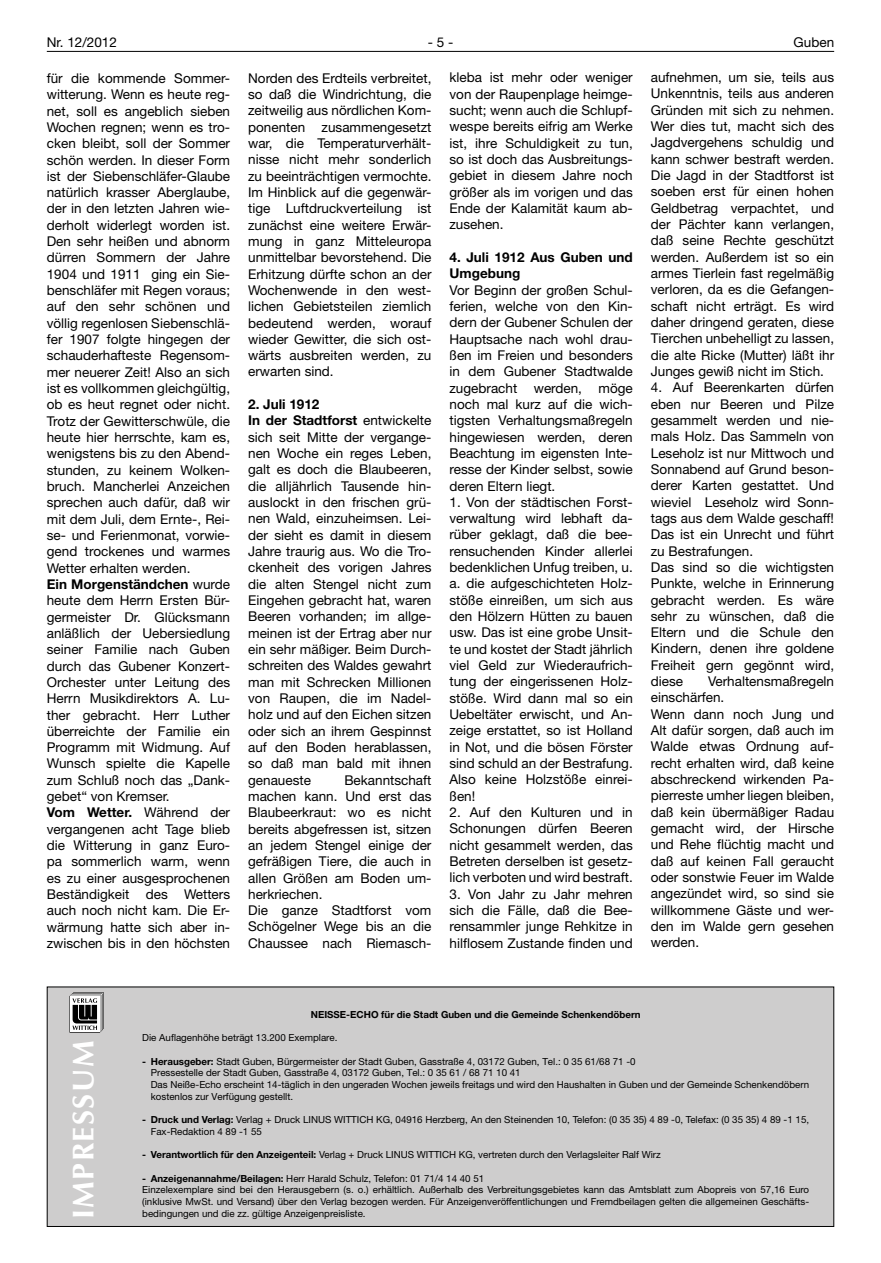
<style>
.page{position:relative;width:881px;height:1263px;background:#fff}
.page>*{position:absolute;margin:0;border:0;box-sizing:border-box;transform-origin:0 0}
.t1{font:700 30px "Optima LT";letter-spacing:.05em;color:#fff}
.t2{font:13.5px/16.4px "Helvetica Neue LT";color:#000;text-align:justify}
.t3{font:700 13.5px/16.4px "Helvetica Neue LT";color:#000}
.t4{font:9.75px/11.7px "Helvetica Neue LT";color:#000}
.t5{font:700 9.75px "Helvetica Neue LT";color:#000}
.s1{font-weight:700}
</style>
<div class="page">
<hr style="left:47px;top:51px;width:786px;height:1px;background:#000">
<div style="left:47px;top:986px;width:786px;height:241px;background:#cecdcd;border:1px solid #000"></div>
<svg style="left:69px;top:992px;width:35px;height:41px"></svg>
<p class="t2" style="left:47px;top:34px;width:72px">Nr. 12/2012</p>
<p class="t2" style="left:427px;top:34px;width:27px">- 5 -</p>
<p class="t2" style="left:793px;top:34px;width:42px">Guben</p>
<p class="t2" style="left:47px;top:70px;width:185px;text-align:left">für die kommende Sommer&shy;witterung. Wenn es heute reg&shy;net, soll es angeblich sieben<br>Wochen regnen; wenn es tro&shy;cken bleibt, soll der Sommer schön werden. In dieser Form ist der Siebenschläfer-Glaube natürlich krasser Aberglaube, der in den letzten Jahren wie&shy;derholt widerlegt worden ist.<br>Den sehr heißen und abnorm dürren Sommern der Jahre<br>1904 und 1911 ging ein Sie&shy;benschläfer mit Regen voraus; auf den sehr schönen und völlig regenlosen Siebenschlä&shy;fer 1907 folgte hingegen der schauderhafteste Regensom&shy;mer neuerer Zeit! Also an sich ist es vollkommen gleichgültig, ob es heut regnet oder nicht.<br>Trotz der Gewitterschwüle, die heute hier herrschte, kam es, wenigstens bis zu den Abend&shy;stunden, zu keinem Wolken&shy;bruch. Mancherlei Anzeichen sprechen auch dafür, daß wir mit dem Juli, dem Ernte-, Rei&shy;se- und Ferienmonat, vorwie&shy;gend trockenes und warmes<br>Wetter erhalten werden.<br><span class="s1">Ein Morgenständchen</span> wurde heute dem Herrn Ersten Bür&shy;germeister Dr. Glücksmann anläßlich der Uebersiedlung seiner Familie nach Guben durch das Gubener Konzert-<br>Orchester unter Leitung des<br>Herrn Musikdirektors A. Lu&shy;ther gebracht. Herr Luther überreichte der Familie ein<br>Programm mit Widmung. Auf<br>Wunsch spielte die Kapelle zum Schluß noch das „Dank&shy;gebet“ von Kremser.<br><span class="s1">Vom Wetter.</span> Während der vergangenen acht Tage blieb die Witterung in ganz Euro&shy;pa sommerlich warm, wenn es zu einer ausgesprochenen<br>Beständigkeit des Wetters auch noch nicht kam. Die Er&shy;wärmung hatte sich aber in&shy;zwischen bis in den höchsten</p>
<p class="t2" style="left:248px;top:69px;width:185px">Norden des Erdteils verbreitet, so daß die Windrichtung, die zeitweilig aus nördlichen Kom&shy;ponenten zusammengesetzt war, die Temperaturverhält&shy;nisse nicht mehr sonderlich zu beeinträchtigen vermochte.<br>Im Hinblick auf die gegenwär&shy;tige Luftdruckverteilung ist zunächst eine weitere Erwär&shy;mung in ganz Mitteleuropa unmittelbar bevorstehend. Die Erhitzung dürfte schon an der Wochenwende in den west&shy;lichen Gebietsteilen ziemlich bedeutend werden, worauf wieder Gewitter, die sich ost&shy;wärts ausbreiten werden, zu erwarten sind.</p>
<p class="t2" style="left:650px;top:69px;width:185px">aufnehmen, um sie, teils aus Unkenntnis, teils aus anderen Gründen mit sich zu nehmen.<br>Wer dies tut, macht sich des Jagdvergehens schuldig und kann schwer bestraft werden.<br>Die Jagd in der Stadtforst ist soeben erst für einen hohen Geldbetrag verpachtet, und der Pächter kann verlangen, daß seine Rechte geschützt werden. Außerdem ist so ein armes Tierlein fast regelmäßig verloren, da es die Gefangen&shy;schaft nicht erträgt. Es wird daher dringend geraten, diese Tierchen unbehelligt zu lassen, die alte Ricke (Mutter) läßt ihr Junges gewiß nicht im Stich.</p>
<p class="t2" style="left:650px;top:379px;width:185px;text-align:left">4. Auf Beerenkarten dürfen eben nur Beeren und Pilze gesammelt werden und nie&shy;mals Holz. Das Sammeln von<br>Leseholz ist nur Mittwoch und<br>Sonnabend auf Grund beson&shy;derer Karten gestattet. Und wieviel Leseholz wird Sonn&shy;tags aus dem Walde geschaff!<br>Das ist ein Unrecht und führt zu Bestrafungen.<br>Das sind so die wichtigsten<br>Punkte, welche in Erinnerung gebracht werden. Es wäre sehr zu wünschen, daß die<br>Eltern und die Schule den<br>Kindern, denen ihre goldene<br>Freiheit gern gegönnt wird, diese</p>
<p class="t2" style="left:449px;top:69px;width:185px">kleba ist mehr oder weniger von der Raupenplage heimge&shy;sucht; wenn auch die Schlupf&shy;wespe bereits eifrig am Werke ist, ihre Schuldigkeit zu tun, so ist doch das Ausbreitungs&shy;gebiet in diesem Jahre noch größer als im vorigen und das Ende der Kalamität kaum ab&shy;zusehen.</p>
<p class="t3" style="left:449px;top:249px;width:185px">4. Juli 1912 Aus Guben und<br>Umgebung</p>
<p class="t2" style="left:449px;top:281px;width:185px">Vor Beginn der großen Schul&shy;ferien, welche von den Kin&shy;dern der Gubener Schulen der Hauptsache nach wohl drau&shy;ßen im Freien und besonders in dem Gubener Stadtwalde zugebracht werden, möge noch mal kurz auf die wich&shy;tigsten Verhaltungsmaßregeln hingewiesen werden, deren Beachtung im eigensten Inte&shy;resse der Kinder selbst, sowie deren Eltern liegt.</p>
<p class="t2" style="left:449px;top:494px;width:185px">1. Von der städtischen Forst&shy;verwaltung wird lebhaft da&shy;rüber geklagt, daß die bee&shy;rensuchenden Kinder allerlei bedenklichen Unfug treiben, u. a. die aufgeschichteten Holz&shy;stöße einreißen, um sich aus den Hölzern Hütten zu bauen usw. Das ist eine grobe Unsit&shy;te und kostet der Stadt jährlich viel Geld zur Wiederaufrich&shy;tung der eingerissenen Holz&shy;stöße. Wird dann mal so ein Uebeltäter erwischt, und An&shy;zeige erstattet, so ist Holland in Not, und die bösen Förster sind schuld an der Bestrafung.<br>Also keine Holzstöße einrei&shy;ßen!</p>
<p class="t2" style="left:449px;top:804px;width:185px">2. Auf den Kulturen und in Schonungen dürfen Beeren nicht gesammelt werden, das Betreten derselben ist gesetz&shy;lich verboten und wird bestraft.</p>
<p class="t2" style="left:449px;top:885px;width:185px">3. Von Jahr zu Jahr mehren sich die Fälle, daß die Bee&shy;rensammler junge Rehkitze in hilflosem Zustande finden und</p>
<p class="t2" style="left:248px;top:396px;width:185px;text-align:left"><span class="s1">2. Juli 1912<br>In der Stadtforst</span> entwickelte sich seit Mitte der vergange&shy;nen Woche ein reges Leben, galt es doch die Blaubeeren, die alljährlich Tausende hin&shy;auslockt in den frischen grü&shy;nen Wald, einzuheimsen. Lei&shy;der sieht es damit in diesem<br>Jahre traurig aus. Wo die Tro&shy;ckenheit des vorigen Jahres die alten Stengel nicht zum<br>Eingehen gebracht hat, waren<br>Beeren vorhanden; im allge&shy;meinen ist der Ertrag aber nur ein sehr mäßiger. Beim Durch&shy;schreiten des Waldes gewahrt man mit Schrecken Millionen von Raupen, die im Nadel&shy;holz und auf den Eichen sitzen oder sich an ihrem Gespinnst auf den Boden herablassen, so daß man bald mit ihnen genaueste</p>
<p class="t2" style="left:650px;top:673px;width:185px;text-align:left;text-indent:57px">Verhaltensmaßregeln einschärfen.<br>Wenn dann noch Jung und<br>Alt dafür sorgen, daß auch im<br>Walde etwas Ordnung auf&shy;recht erhalten wird, daß keine abschreckend wirkenden Pa&shy;pierreste umher liegen bleiben, daß kein übermäßiger Radau gemacht wird, der Hirsche und Rehe flüchtig macht und daß auf keinen Fall geraucht oder sonstwie Feuer im Walde angezündet wird, so sind sie willkommene Gäste und wer&shy;den im Walde gern gesehen werden.</p>
<p class="t2" style="left:248px;top:771px;width:185px;text-align:left;text-indent:96px">Bekanntschaft machen kann. Und erst das<br>Blaubeerkraut: wo es nicht bereits abgefressen ist, sitzen an jedem Stengel einige der gefräßigen Tiere, die auch in allen Größen am Boden um&shy;herkriechen.<br>Die ganze Stadtforst vom<br>Schögelner Wege bis an die<br>Chaussee nach Riemasch-</p>
<h1 class="t1" style="left:66px;top:1219px;width:180px;rotate:-90deg">IMPRESSUM</h1>
<p class="t5" style="left:311px;top:1008px;width:331px">NEISSE-ECHO für die Stadt Guben und die Gemeinde Schenkendöbern</p>
<p class="t4" style="left:142px;top:1032px;width:197px">Die Auflagenhöhe beträgt 13.200 Exemplare.</p>
<p class="t4" style="left:151px;top:1055px;width:659px;text-indent:-9px"><span class="s1">- Herausgeber:</span> Stadt Guben, Bürgermeister der Stadt Guben, Gasstraße 4, 03172 Guben, Tel.: 0 35 61/68 71 -0<br>Pressestelle der Stadt Guben, Gasstraße 4, 03172 Guben, Tel.: 0 35 61 / 68 71 10 41<br>Das Neiße-Echo erscheint 14-täglich in den ungeraden Wochen jeweils freitags und wird den Haushalten in Guben und der Gemeinde Schenkendöbern kostenlos zur Verfügung gestellt.</p>
<p class="t4" style="left:151px;top:1114px;width:659px;text-indent:-9px"><span class="s1">- Druck und Verlag:</span> Verlag + Druck LINUS WITTICH KG, 04916 Herzberg, An den Steinenden 10, Telefon: (0 35 35) 4 89 -0, Telefax: (0 35 35) 4 89 -1 15,<br>Fax-Redaktion 4 89 -1 55</p>
<p class="t4" style="left:142px;top:1149px;width:520px"><span class="s1">- Verantwortlich für den Anzeigenteil:</span> Verlag + Druck LINUS WITTICH KG, vertreten durch den Verlagsleiter Ralf Wirz</p>
<p class="t4" style="left:142px;top:1172px;width:668px"><span class="s1">- Anzeigenannahme/Beilagen:</span> Herr Harald Schulz, Telefon: 01 71/4 14 40 51<br>Einzelexemplare sind bei den Herausgebern (s. o.) erhältlich. Außerhalb des Verbreitungsgebietes kann das Amtsblatt zum Abopreis von 57,16 Euro (inklusive MwSt. und Versand) über den Verlag bezogen werden. Für Anzeigenveröffentlichungen und Fremdbeilagen gelten die allgemeinen Geschäfts-</p>
<p class="t4" style="left:142px;top:1207px;width:225px">bedingungen und die zz. gültige Anzeigenpreisliste.</p>
</div>
